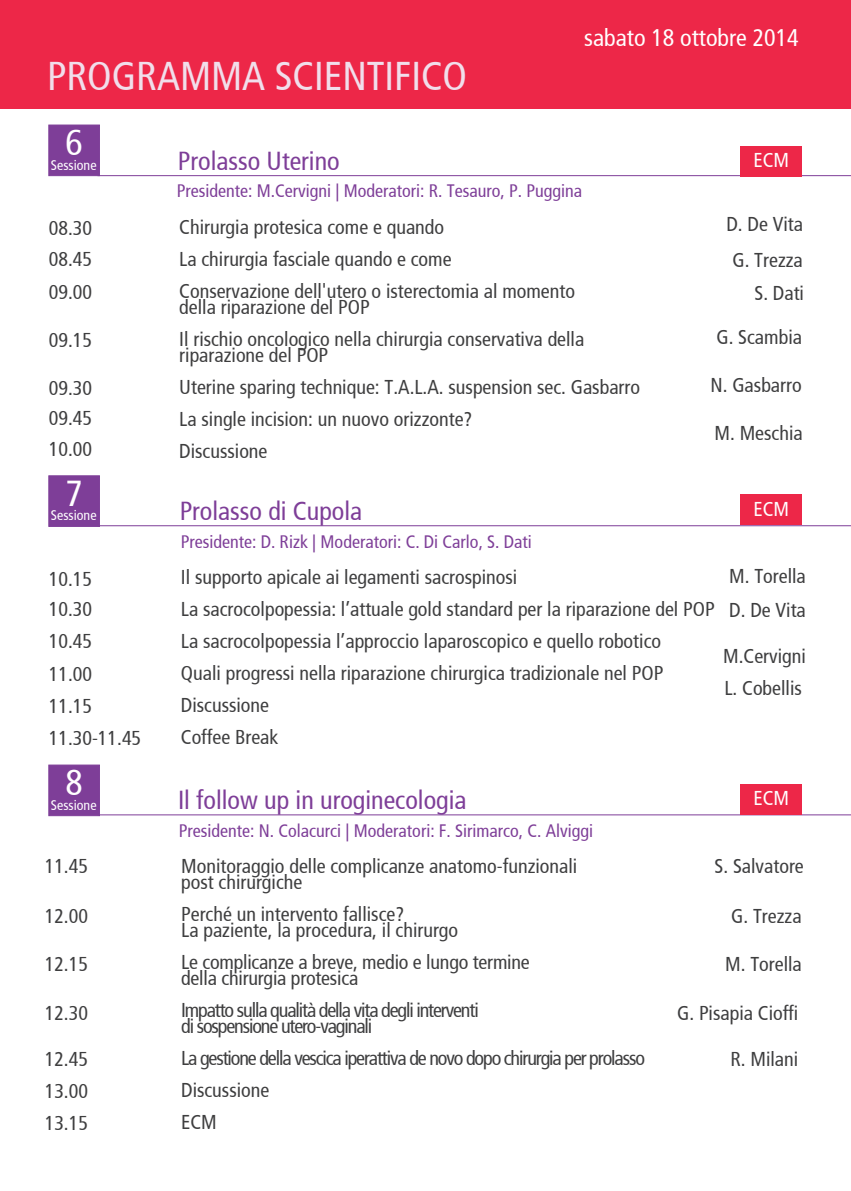
<style>
.page{position:relative;width:851px;height:1191px;background:#fff}
.page>*{position:absolute;margin:0;border:0;box-sizing:border-box;transform-origin:0 0}
.t1{font:condensed 40px "Frutiger";color:#f1deeb}
.t2{font:condensed 36px "Frutiger";color:#fff}
.t3{font:condensed 26px "Frutiger";color:#7e3e98}
.t4{font:condensed 24px "Frutiger";color:#fff}
.t5{font:condensed 20px/32px "Frutiger";color:#3e3e3f}
.t6{font:condensed 20px/32px "Frutiger";letter-spacing:-.055em;color:#3e3e3f}
.t7{font:condensed 20px "Frutiger";color:#fff}
.t8{font:condensed 18px "Frutiger";color:#7e3e98}
.t9{font:condensed 14px "Frutiger";color:#fff}
</style>
<div class="page">
<hr style="left:97px;top:175px;width:753px;height:1px;background:#7e3e98">
<div style="left:0;top:0;width:850px;height:108px;background:#ed2748"></div>
<div style="left:49px;top:125px;width:51px;height:51px;background:#7e3e98"></div>
<hr style="left:97px;top:525px;width:753px;height:1px;background:#7e3e98">
<div style="left:49px;top:475px;width:51px;height:51px;background:#7e3e98;border:1px solid #7e3e98"></div>
<hr style="left:97px;top:814px;width:753px;height:1px;background:#7e3e98">
<div style="left:49px;top:765px;width:51px;height:51px;background:#7e3e98"></div>
<div style="left:740px;top:146px;width:62px;height:30px;background:#ed2748"></div>
<div style="left:740px;top:494px;width:62px;height:31px;background:#ed2748"></div>
<div style="left:740px;top:784px;width:62px;height:30px;background:#ed2748"></div>
<h1 class="t1" style="left:47px;top:53px;width:421px">PROGRAMMA SCIENTIFICO</h1>
<p class="t4" style="left:584px;top:23px;width:216px">sabato 18 ottobre 2014</p>
<h2 class="t2" style="left:65px;top:122px;width:19px">6</h2>
<p class="t9" style="left:51px;top:157px;width:47px">Sessione</p>
<p class="t5" style="left:49px;top:213px;width:45px;line-height:30.2px">08.30<br>08.45</p>
<p class="t5" style="left:49px;top:276px;width:45px">09.00</p>
<p class="t5" style="left:49px;top:324px;width:45px">09.15</p>
<p class="t5" style="left:49px;top:372px;width:45px">09.30</p>
<p class="t5" style="left:49px;top:402px;width:45px;line-height:31.4px">09.45<br>10.00</p>
<h2 class="t2" style="left:65px;top:472px;width:19px">7</h2>
<p class="t9" style="left:51px;top:507px;width:47px">Sessione</p>
<p class="t5" style="left:49px;top:564px;width:45px;line-height:30px">10.15<br>10.30</p>
<p class="t5" style="left:49px;top:625px;width:94px">10.45<br>11.00<br>11.15<br>11.30-11.45</p>
<h2 class="t2" style="left:65px;top:761px;width:19px">8</h2>
<p class="t9" style="left:51px;top:796px;width:47px">Sessione</p>
<p class="t5" style="left:45px;top:850px;width:45px">11.45</p>
<p class="t5" style="left:45px;top:900px;width:45px">12.00</p>
<p class="t5" style="left:45px;top:948px;width:45px">12.15</p>
<p class="t5" style="left:45px;top:997px;width:45px">12.30</p>
<p class="t5" style="left:45px;top:1043px;width:45px;text-align:justify">12.45<br>13.00<br>13.15</p>
<h3 class="t3" style="left:178px;top:145px;width:163px">Prolasso Uterino</h3>
<p class="t8" style="left:177px;top:181px;width:407px">Presidente: M.Cervigni | Moderatori: R. Tesauro, P. Puggina</p>
<p class="t5" style="left:179px;top:211px;width:397px">Chirurgia protesica come e quando<br>La chirurgia fasciale quando e come<br>Conservazione dell'utero o isterectomia al momento</p>
<p class="t5" style="left:179px;top:291px;width:406px">della riparazione del POP<br>Il rischio oncologico nella chirurgia conservativa della</p>
<p class="t5" style="left:179px;top:339px;width:462px">riparazione del POP<br>Uterine sparing technique: T.A.L.A. suspension sec. Gasbarro La single incision: un nuovo orizzonte?<br>Discussione</p>
<p class="t7" style="left:753px;top:149px;width:37px">ECM</p>
<p class="t5" style="left:726px;top:208px;width:78px">D. De Vita</p>
<p class="t5" style="left:732px;top:244px;width:72px">G. Trezza</p>
<p class="t5" style="left:754px;top:277px;width:51px">S. Dati</p>
<p class="t5" style="left:716px;top:321px;width:87px">G. Scambia</p>
<p class="t5" style="left:710px;top:369px;width:93px">N. Gasbarro</p>
<p class="t5" style="left:714px;top:417px;width:90px">M. Meschia</p>
<h3 class="t3" style="left:180px;top:495px;width:184px">Prolasso di Cupola</h3>
<p class="t8" style="left:181px;top:531px;width:353px">Presidente: D. Rizk | Moderatori: C. Di Carlo, S. Dati</p>
<p class="t5" style="left:181px;top:561px;width:535px">Il supporto apicale ai legamenti sacrospinosi<br>La sacrocolpopessia: l’attuale gold standard per la riparazione del POP La sacrocolpopessia l’approccio laparoscopico e quello robotico<br>Quali progressi nella riparazione chirurgica tradizionale nel POP Discussione<br>Coffee Break</p>
<p class="t7" style="left:753px;top:497px;width:37px">ECM</p>
<p class="t5" style="left:729px;top:559px;width:78px;line-height:34px">M. Torella<br>D. De Vita</p>
<p class="t5" style="left:723px;top:641px;width:84px">M.Cervigni<br>L. Cobellis</p>
<h3 class="t3" style="left:178px;top:784px;width:290px">Il follow up in uroginecologia</h3>
<p class="t8" style="left:179px;top:820px;width:416px">Presidente: N. Colacurci | Moderatori: F. Sirimarco, C. Alviggi</p>
<p class="t5" style="left:181px;top:858px;width:397px;line-height:16px">Monitoraggio delle complicanze anatomo-funzionali post chirurgiche</p>
<p class="t5" style="left:181px;top:906px;width:278px;line-height:16px">Perché un intervento fallisce?<br>La paziente, la procedura, il chirurgo</p>
<p class="t5" style="left:181px;top:954px;width:350px;line-height:16px">Le complicanze a breve, medio e lungo termine della chirurgia protesica</p>
<p class="t6" style="left:181px;top:1002px;width:299px;line-height:16px">Impatto sulla qualità della vita degli interventi di sospensione utero-vaginali</p>
<p class="t6" style="left:181px;top:1042px;width:465px">La gestione della vescica iperattiva de novo dopo chirurgia per prolasso<br>Discussione<br>ECM</p>
<p class="t7" style="left:753px;top:787px;width:37px">ECM</p>
<p class="t5" style="left:714px;top:850px;width:91px">S. Salvatore</p>
<p class="t5" style="left:731px;top:900px;width:72px">G. Trezza</p>
<p class="t5" style="left:725px;top:948px;width:78px">M. Torella</p>
<p class="t5" style="left:677px;top:997px;width:123px">G. Pisapia Cioffi</p>
<p class="t5" style="left:730px;top:1043px;width:69px">R. Milani</p>
</div>
